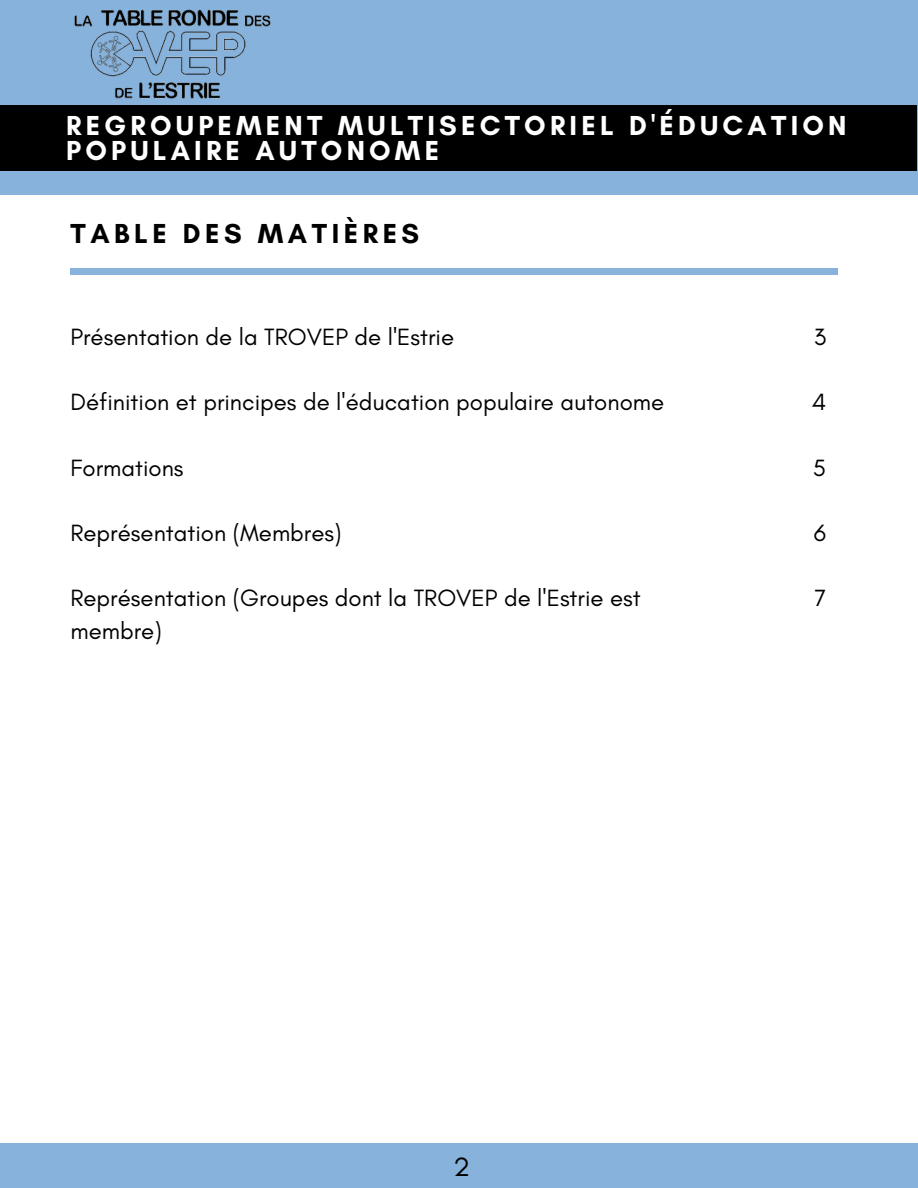
<style>
.page{position:relative;width:918px;height:1188px;background:#86b2db}
.page>*{position:absolute;margin:0;border:0;box-sizing:border-box;transform-origin:0 0}
.t1{font:700 28.05px/24.8px "Glacial Indifference";letter-spacing:.15em;color:#fff}
.t2{font:700 28.05px "Glacial Indifference";letter-spacing:.16em;color:#000}
.t3{font:27px "Glacial Indifference";color:#000}
.t4{font:24px/32.7px "Glacial Indifference";color:#000}
</style>
<div class="page">
<div style="left:0;top:195px;width:918px;height:948px;background:#fff"></div>
<div style="left:0;top:106px;width:917px;height:65px;background:#000"></div>
<div style="left:70px;top:269px;width:768px;height:6px;background:#86b2db"></div>
<img style="left:66px;top:9px;width:206px;height:97px">
<p class="t1" style="left:66px;top:113px;width:782px">REGROUPEMENT MULTISECTORIEL D'ÉDUCATION<br>POPULAIRE AUTONOME</p>
<p class="t2" style="left:70px;top:217px;width:350px">TABLE DES MATIÈRES</p>
<p class="t4" style="left:70px;top:320px;width:385px">Présentation de la TROVEP de l'Estrie</p>
<p class="t4" style="left:814px;top:320px;width:14px">3</p>
<p class="t4" style="left:70px;top:386px;width:595px">Définition et principes de l'éducation populaire autonome</p>
<p class="t4" style="left:812px;top:386px;width:16px">4</p>
<p class="t4" style="left:70px;top:451px;width:115px">Formations</p>
<p class="t4" style="left:813px;top:451px;width:15px">5</p>
<p class="t4" style="left:70px;top:516px;width:273px">Représentation (Membres)</p>
<p class="t4" style="left:814px;top:516px;width:14px">6</p>
<p class="t4" style="left:70px;top:581px;width:572px">Représentation (Groupes dont la TROVEP de l'Estrie est membre)</p>
<p class="t4" style="left:814px;top:581px;width:13px">7</p>
<p class="t3" style="left:454px;top:1151px;width:18px">2</p>
</div>
